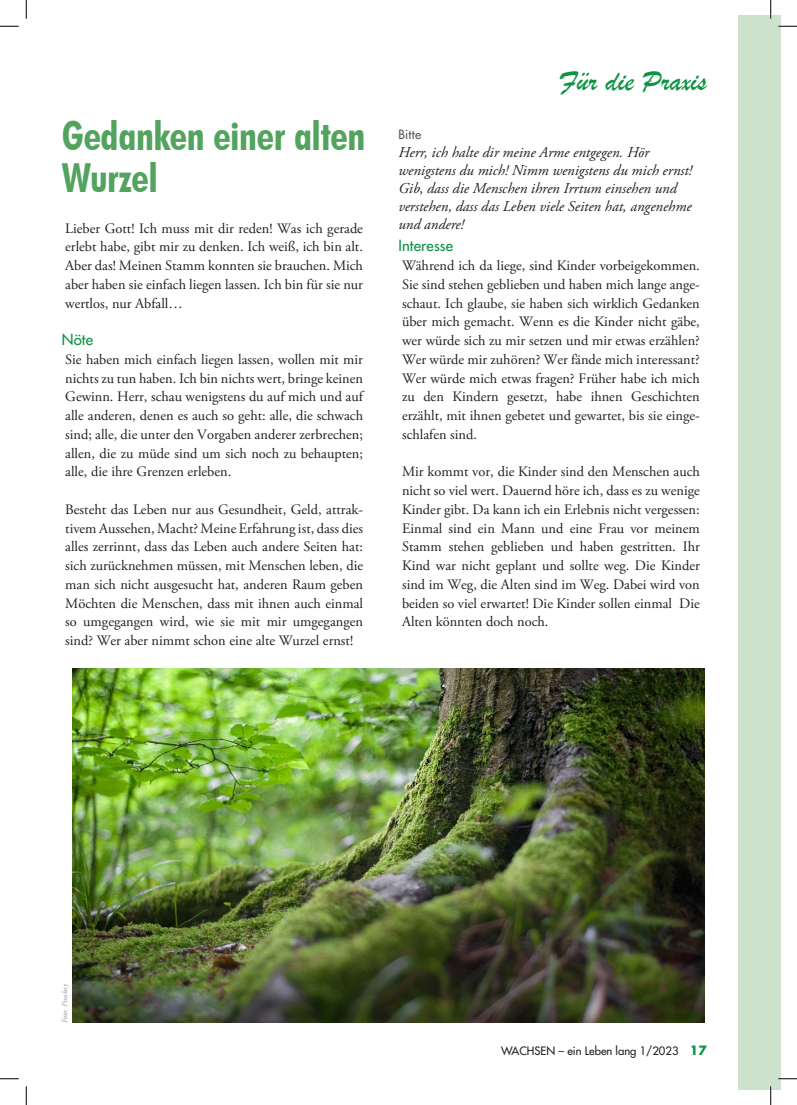
<style>
.page{position:relative;width:797px;height:1105px;background:#fff}
.page>*{position:absolute;margin:0;border:0;box-sizing:border-box;transform-origin:0 0}
.t1{font:700 condensed 40px/41.2px "Futura BT";letter-spacing:-.01em;color:#51a35e}
.t2{font:30px "Brush Script";color:#0d9344}
.t3{font:italic 15px/18px "Adobe Garamond Pro";color:#231f20}
.t4{font:500 15px "Futura Std";letter-spacing:.01em;color:#0d9344}
.t5{font:14.38px/18.8px "Adobe Garamond Pro";color:#231f20;text-align:justify}
.t6{font:500 12.5px "Futura Std";letter-spacing:.015em;color:#57585a}
.t7{font:500 11.25px "Futura Std";color:#231f20}
.t8{font:italic 7.5px "Adobe Garamond Pro";letter-spacing:-.005em;color:#939598}
.s1{font-style:inherit}
.s2{font-weight:700;font-size:12.5px;color:#0d9344}
</style>
<div class="page">
<div style="left:738px;top:16px;width:43px;height:1073px;background:#cee1cc"></div>
<img style="left:72px;top:668px;width:632px;height:354px">
<svg style="left:0;top:25px;width:19px;height:2px"></svg>
<svg style="left:778px;top:25px;width:19px;height:2px"></svg>
<svg style="left:0;top:1078px;width:19px;height:1px"></svg>
<svg style="left:778px;top:1078px;width:19px;height:1px"></svg>
<svg style="left:25px;top:0;width:2px;height:19px"></svg>
<svg style="left:25px;top:1086px;width:2px;height:19px"></svg>
<svg style="left:770px;top:0;width:1px;height:19px"></svg>
<svg style="left:770px;top:1086px;width:1px;height:19px"></svg>
<p class="t1" style="left:62px;top:115px;width:305px">Gedanken einer alten<br>Wurzel</p>
<p class="t5" style="left:65px;top:219px;width:299px">Lieber Gott! Ich muss mit dir reden! Was ich gerade erlebt habe, gibt mir zu denken. Ich weiß, ich bin alt.<br>Aber das! Meinen Stamm konnten sie brauchen. Mich aber haben sie einfach liegen lassen. Ich bin für sie nur wertlos, nur Abfall…</p>
<p class="t4" style="left:62px;top:330px;width:33px">Nöte</p>
<p class="t5" style="left:65px;top:350px;width:299px">Sie haben mich einfach liegen lassen, wollen mit mir nichts zu tun haben. Ich bin nichts wert, bringe keinen Gewinn. Herr, schau wenigstens du auf mich und auf alle anderen, denen es auch so geht: alle, die schwach sind; alle, die unter den Vorgaben anderer zerbrechen; allen, die zu müde sind um sich noch zu behaupten; alle, die ihre Grenzen erleben.</p>
<p class="t5" style="left:65px;top:500px;width:299px">Besteht das Leben nur aus Gesundheit, Geld, attrak&shy;tivem Aussehen, Macht? Meine Erfahrung ist, dass dies alles zerrinnt, dass das Leben auch andere Seiten hat: sich zurücknehmen müssen, mit Menschen leben, die man sich nicht ausgesucht hat, anderen Raum geben Möchten die Menschen, dass mit ihnen auch einmal so umgegangen wird, wie sie mit mir umgegangen sind? Wer aber nimmt schon eine alte Wurzel ernst!</p>
<h2 class="t2" style="left:560px;top:63px;width:148px">Für die Praxis</h2>
<p class="t6" style="left:398px;top:126px;width:24px">Bitte</p>
<p class="t3" style="left:398px;top:143px;width:295px">Herr, ich halte dir meine Arme entgegen. Hör wenigstens du mich! Nimm wenigstens du mich ernst!<br>Gib, dass die Menschen ihren Irrtum einsehen und verstehen, dass das Leben viele Seiten hat, angenehme und andere!</p>
<p class="t4" style="left:398px;top:236px;width:56px">Interesse</p>
<p class="t5" style="left:402px;top:257px;width:299px">Während ich da liege, sind Kinder vorbeigekommen.<br>Sie sind stehen geblieben und haben mich lange ange&shy;schaut. Ich glaube, sie haben sich wirklich Gedanken über mich gemacht. Wenn es die Kinder nicht gäbe, wer würde sich zu mir setzen und mir etwas erzählen?<br>Wer würde mir zuhören? Wer fände mich interessant?<br>Wer würde mich etwas fragen? Früher habe ich mich zu den Kindern gesetzt, habe ihnen Geschichten erzählt, mit ihnen gebetet und gewartet, bis sie einge&shy;schlafen sind.</p>
<p class="t5" style="left:402px;top:463px;width:299px">Mir kommt vor, die Kinder sind den Menschen auch nicht so viel wert. Dauernd höre ich, dass es zu wenige Kinder gibt. Da kann ich ein Erlebnis nicht vergessen:<br>Einmal sind ein Mann und eine Frau vor meinem Stamm stehen geblieben und haben gestritten. Ihr Kind war nicht geplant und sollte weg. Die Kinder sind im Weg, die Alten sind im Weg. Dabei wird von beiden so viel erwartet! Die Kinder sollen einmal Die Alten könnten doch noch.</p>
<p class="t8" style="left:60px;top:1023px;width:40px;rotate:-90deg">Foto: Pixabay</p>
<p class="t7" style="left:501px;top:1043px;width:207px">WACHSEN – ein Leben lang <span class="s1">1/2023</span> <span class="s2">17</span></p>
</div>
